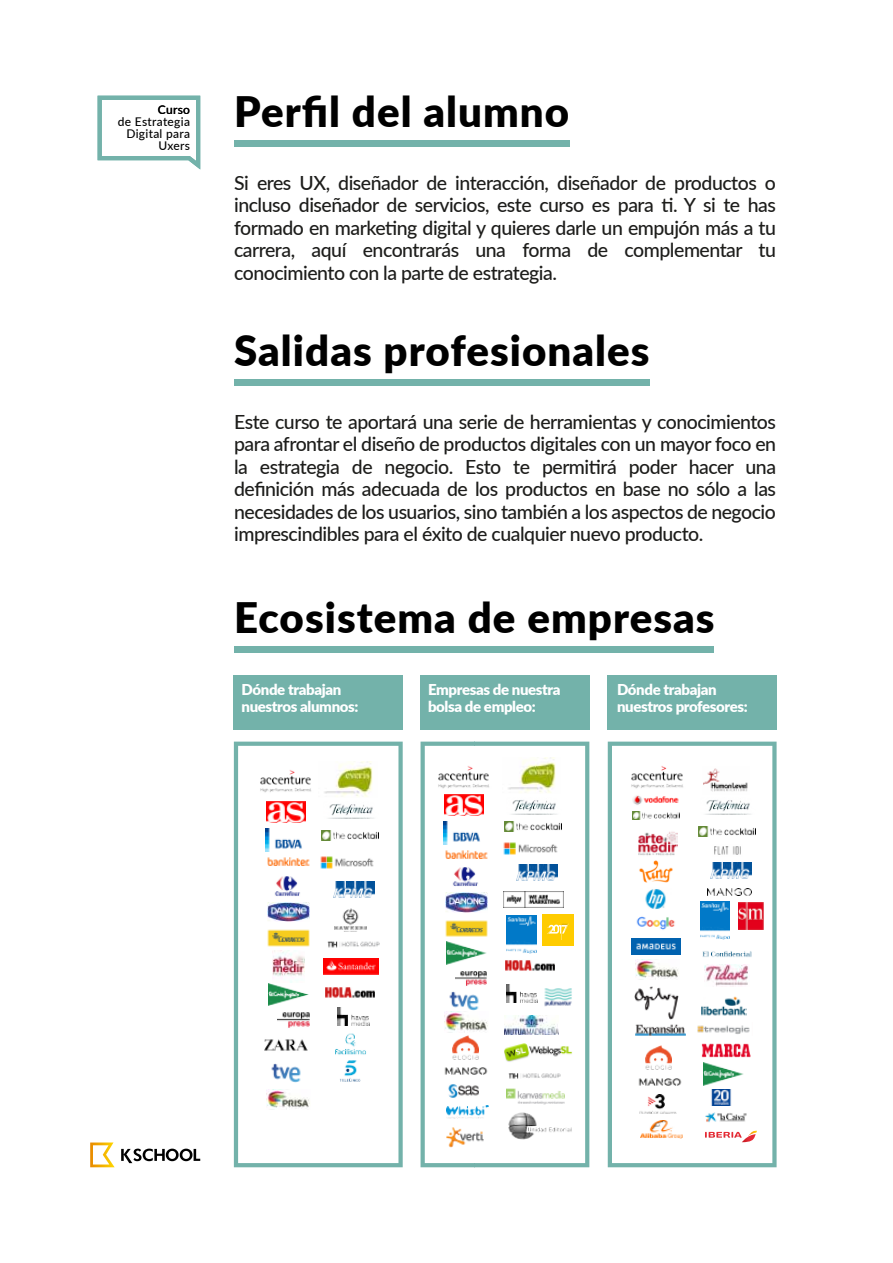
<style>
.page{position:relative;width:893px;height:1263px;background:#fff}
.page>*{position:absolute;margin:0;border:0;box-sizing:border-box;transform-origin:0 0}
.t1{font:900 42px "Lato";letter-spacing:.025em;color:#000}
.t2{font:500 19.5px/22.5px "Lato";letter-spacing:-.025em;color:#1d1d1b;text-align:justify}
.t3{font:900 15px/16.5px "Lato";letter-spacing:-.025em;color:#fff}
.t4{font:500 12px/12px "Lato";letter-spacing:.025em;color:#000;text-align:right}
</style>
<div class="page">
<svg style="left:234px;top:742px;width:169px;height:425px"></svg>
<svg style="left:421px;top:742px;width:168px;height:425px"></svg>
<svg style="left:608px;top:742px;width:169px;height:425px"></svg>
<div style="left:234px;top:675px;width:168px;height:54px;background:#73b2aa"></div>
<div style="left:420px;top:675px;width:169px;height:54px;background:#73b2aa"></div>
<div style="left:607px;top:675px;width:169px;height:54px;background:#73b2aa"></div>
<svg style="left:98px;top:96px;width:102px;height:73px"></svg>
<svg style="left:90px;top:1142px;width:25px;height:25px"></svg>
<svg style="left:121px;top:1148px;width:79px;height:15px"></svg>
<img style="left:258px;top:968px;width:61px;height:17px">
<img style="left:258px;top:992px;width:60px;height:17px">
<img style="left:628px;top:786px;width:56px;height:27px">
<img style="left:440px;top:1057px;width:53px;height:27px">
<img style="left:258px;top:760px;width:56px;height:42px">
<img style="left:266px;top:855px;width:45px;height:14px">
<img style="left:272px;top:952px;width:32px;height:30px">
<img style="left:268px;top:983px;width:40px;height:22px">
<img style="left:319px;top:762px;width:58px;height:35px">
<img style="left:334px;top:881px;width:41px;height:16px">
<img style="left:314px;top:850px;width:66px;height:24px">
<img style="left:324px;top:938px;width:58px;height:12px">
<img style="left:505px;top:1069px;width:58px;height:13px">
<img style="left:324px;top:959px;width:54px;height:15px">
<img style="left:339px;top:1061px;width:23px;height:21px">
<img style="left:267px;top:801px;width:38px;height:21px">
<img style="left:265px;top:828px;width:40px;height:23px">
<img style="left:264px;top:875px;width:46px;height:22px">
<img style="left:260px;top:924px;width:56px;height:28px">
<img style="left:267px;top:902px;width:42px;height:20px">
<img style="left:278px;top:1010px;width:31px;height:18px">
<img style="left:335px;top:1029px;width:32px;height:32px">
<img style="left:337px;top:1008px;width:32px;height:17px">
<img style="left:334px;top:909px;width:32px;height:22px">
<img style="left:326px;top:985px;width:49px;height:15px">
<img style="left:266px;top:1089px;width:44px;height:21px">
<img style="left:323px;top:802px;width:55px;height:19px">
<img style="left:321px;top:830px;width:58px;height:10px">
<img style="left:502px;top:758px;width:58px;height:35px">
<img style="left:517px;top:864px;width:41px;height:16px">
<img style="left:498px;top:836px;width:65px;height:24px">
<img style="left:506px;top:985px;width:32px;height:17px">
<img style="left:505px;top:959px;width:49px;height:15px">
<img style="left:506px;top:798px;width:56px;height:19px">
<img style="left:505px;top:822px;width:57px;height:10px">
<img style="left:265px;top:1062px;width:41px;height:21px">
<img style="left:264px;top:1036px;width:44px;height:19px">
<img style="left:436px;top:756px;width:56px;height:42px">
<img style="left:444px;top:848px;width:45px;height:14px">
<img style="left:446px;top:942px;width:40px;height:22px">
<img style="left:704px;top:1063px;width:40px;height:22px">
<img style="left:445px;top:794px;width:38px;height:21px">
<img style="left:443px;top:821px;width:40px;height:23px">
<img style="left:442px;top:865px;width:46px;height:23px">
<img style="left:438px;top:914px;width:56px;height:28px">
<img style="left:445px;top:892px;width:42px;height:20px">
<img style="left:456px;top:969px;width:31px;height:18px">
<img style="left:444px;top:1011px;width:44px;height:21px">
<img style="left:635px;top:959px;width:44px;height:21px">
<img style="left:443px;top:990px;width:41px;height:21px">
<img style="left:452px;top:1036px;width:26px;height:24px">
<img style="left:506px;top:1087px;width:60px;height:18px">
<img style="left:506px;top:915px;width:30px;height:38px">
<img style="left:633px;top:1069px;width:53px;height:26px">
<img style="left:710px;top:863px;width:41px;height:16px">
<img style="left:700px;top:798px;width:55px;height:19px">
<img style="left:698px;top:826px;width:57px;height:10px">
<img style="left:630px;top:756px;width:55px;height:42px">
<img style="left:646px;top:1045px;width:26px;height:24px">
<img style="left:700px;top:901px;width:29px;height:38px">
<img style="left:504px;top:1016px;width:54px;height:19px">
<div style="left:542px;top:914px;width:31px;height:31px;background:#fc0"></div>
<svg style="left:547px;top:924px;width:21px;height:16px"></svg>
<img style="left:540px;top:984px;width:36px;height:26px">
<img style="left:446px;top:1083px;width:34px;height:15px">
<img style="left:506px;top:1110px;width:68px;height:32px">
<img style="left:445px;top:1124px;width:43px;height:25px">
<img style="left:503px;top:891px;width:61px;height:17px">
<img style="left:505px;top:1043px;width:69px;height:20px">
<img style="left:447px;top:1105px;width:42px;height:13px">
<img style="left:703px;top:1089px;width:36px;height:16px">
<img style="left:640px;top:1121px;width:42px;height:17px">
<img style="left:632px;top:941px;width:48px;height:13px">
<img style="left:637px;top:825px;width:40px;height:25px">
<img style="left:691px;top:942px;width:72px;height:22px">
<img style="left:636px;top:1017px;width:49px;height:20px">
<img style="left:712px;top:845px;width:31px;height:12px">
<img style="left:628px;top:904px;width:56px;height:37px">
<img style="left:640px;top:895px;width:31px;height:15px">
<img style="left:703px;top:766px;width:46px;height:28px">
<img style="left:626px;top:850px;width:60px;height:45px">
<img style="left:703px;top:1111px;width:46px;height:13px">
<img style="left:700px;top:989px;width:47px;height:33px">
<img style="left:708px;top:889px;width:43px;height:7px">
<img style="left:702px;top:1042px;width:48px;height:17px">
<img style="left:635px;top:986px;width:44px;height:33px">
<img style="left:738px;top:903px;width:26px;height:26px">
<img style="left:640px;top:1094px;width:37px;height:19px">
<img style="left:632px;top:811px;width:47px;height:8px">
<img style="left:704px;top:964px;width:45px;height:23px">
<img style="left:695px;top:1022px;width:57px;height:13px">
<svg style="left:705px;top:1131px;width:52px;height:11px"></svg>
<div style="left:234px;top:141px;width:335px;height:6px;background:#73b2aa"></div>
<div style="left:234px;top:380px;width:415px;height:6px;background:#73b2aa"></div>
<div style="left:234px;top:647px;width:480px;height:6px;background:#73b2aa"></div>
<p class="t4" style="left:118px;top:103px;width:74px">Curso<br>de Estrategia<br>Digital para<br>Uxers</p>
<h1 class="t1" style="left:234px;top:80px;width:337px">Perfil del alumno</h1>
<p class="t2" style="left:234px;top:171px;width:543px">Si eres UX, diseñador de interacción, diseñador de productos o incluso diseñador de servicios, este curso es para ti. Y si te has formado en marketing digital y quieres darle un empujón más a tu carrera, aquí encontrarás una forma de complementar tu conocimiento con la parte de estrategia.</p>
<h1 class="t1" style="left:234px;top:319px;width:417px">Salidas profesionales</h1>
<p class="t2" style="left:234px;top:410px;width:543px">Este curso te aportará una serie de herramientas y conocimientos para afrontar el diseño de productos digitales con un mayor foco en la estrategia de negocio. Esto te permitirá poder hacer una definición más adecuada de los productos en base no sólo a las necesidades de los usuarios, sino también a los aspectos de negocio imprescindibles para el éxito de cualquier nuevo producto.</p>
<h1 class="t1" style="left:234px;top:586px;width:482px">Ecosistema de empresas</h1>
<p class="t3" style="left:242px;top:681px;width:118px">Dónde trabajan nuestros alumnos:</p>
<p class="t3" style="left:428px;top:681px;width:134px">Empresas de nuestra bolsa de empleo:</p>
<p class="t3" style="left:617px;top:681px;width:132px">Dónde trabajan nuestros profesores:</p>
</div>
